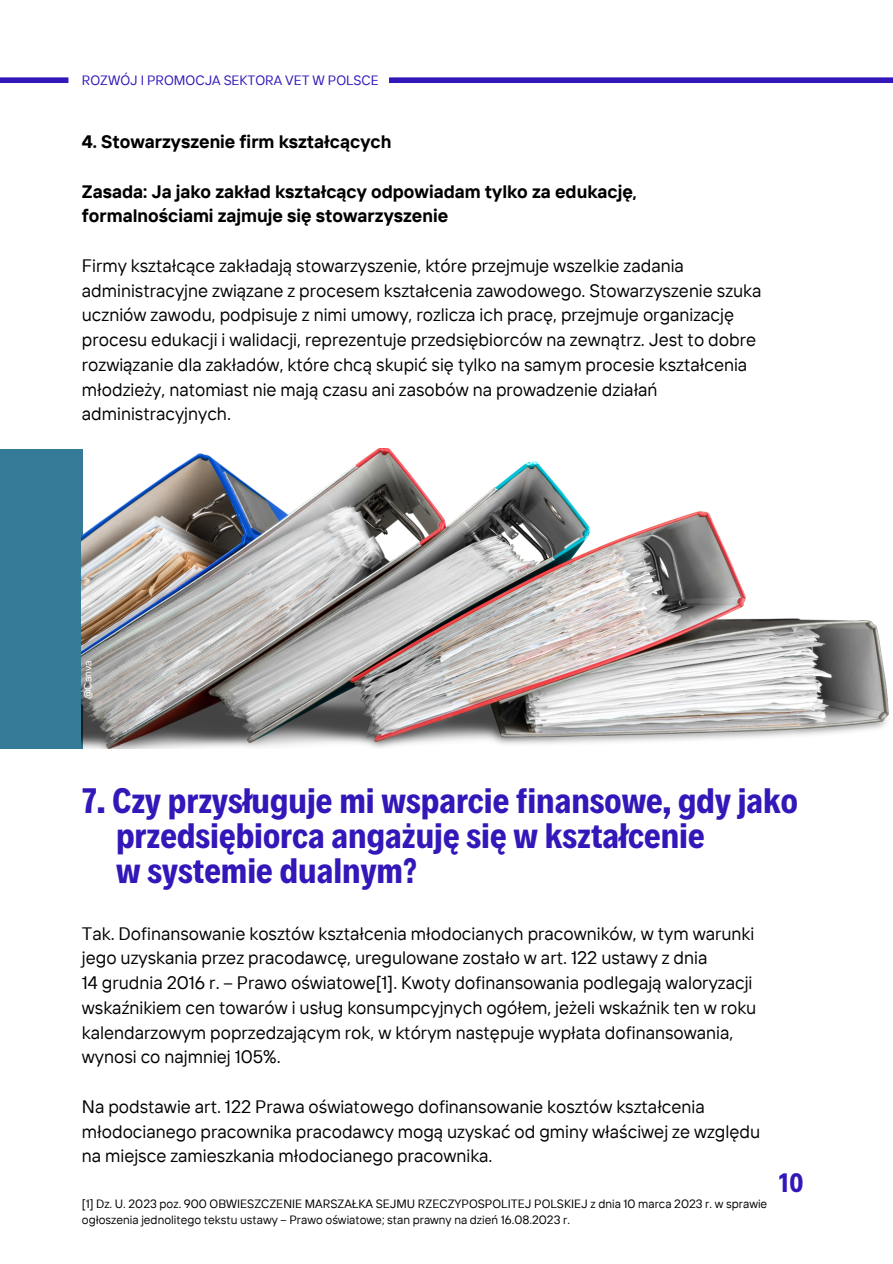
<style>
.page{position:relative;width:893px;height:1264px;background:#fff}
.page>*{position:absolute;margin:0;border:0;box-sizing:border-box;transform-origin:0 0}
.t1{font:700 35.85px "Decalotype";color:#3317b8}
.t2{font:700 27px "Decalotype";color:#3317b8}
.t3{font:18px/24.8px "TT Interphases";color:#000}
.t4{font:700 18px/24.8px "TT Interphases";color:#000}
.t5{font:13.5px "TT Interphases";color:#3317b8}
.t6{font:12px/16px "TT Interphases";color:#000}
.t7{font:10.5px "TT Interphases";color:#fff}
</style>
<div class="page">
<div style="left:0;top:77px;width:68px;height:6px;background:#3317b8"></div>
<div style="left:389px;top:77px;width:503px;height:6px;background:#3317b8"></div>
<div style="left:0;top:449px;width:82px;height:299px;background:#357b97"></div>
<img style="left:82px;top:449px;width:807px;height:299px">
<p class="t5" style="left:82px;top:71px;width:298px">ROZWÓJ I PROMOCJA SEKTORA VET W POLSCE</p>
<p class="t4" style="left:82px;top:129px;width:311px">4. Stowarzyszenie firm kształcących</p>
<p class="t4" style="left:82px;top:178px;width:556px">Zasada: Ja jako zakład kształcący odpowiadam tylko za edukację, formalnościami zajmuje się stowarzyszenie</p>
<p class="t3" style="left:82px;top:253px;width:681px">Firmy kształcące zakładają stowarzyszenie, które przejmuje wszelkie zadania administracyjne związane z procesem kształcenia zawodowego. Stowarzyszenie szuka uczniów zawodu, podpisuje z nimi umowy, rozlicza ich pracę, przejmuje organizację procesu edukacji i walidacji, reprezentuje przedsiębiorców na zewnątrz. Jest to dobre rozwiązanie dla zakładów, które chcą skupić się tylko na samym procesie kształcenia młodzieży, natomiast nie mają czasu ani zasobów na prowadzenie działań administracyjnych.</p>
<p class="t7" style="left:81px;top:699px;width:40px;rotate:-90deg">@Canva</p>
<p class="t1" style="left:82px;top:776px;width:717px">7. Czy przysługuje mi wsparcie finansowe, gdy jako</p>
<p class="t1" style="left:116px;top:811px;width:590px">przedsiębiorca angażuję się w kształcenie</p>
<p class="t1" style="left:116px;top:846px;width:302px">w systemie dualnym?</p>
<p class="t3" style="left:82px;top:920px;width:674px">Tak. Dofinansowanie kosztów kształcenia młodocianych pracowników, w tym warunki jego uzyskania przez pracodawcę, uregulowane zostało w art. 122 ustawy z dnia</p>
<p class="t3" style="left:82px;top:969px;width:676px">14 grudnia 2016 r. – Prawo oświatowe[1]. Kwoty dofinansowania podlegają waloryzacji wskaźnikiem cen towarów i usług konsumpcyjnych ogółem, jeżeli wskaźnik ten w roku kalendarzowym poprzedzającym rok, w którym następuje wypłata dofinansowania, wynosi co najmniej 105%.</p>
<p class="t3" style="left:82px;top:1093px;width:679px">Na podstawie art. 122 Prawa oświatowego dofinansowanie kosztów kształcenia młodocianego pracownika pracodawcy mogą uzyskać od gminy właściwej ze względu na miejsce zamieszkania młodocianego pracownika.</p>
<p class="t6" style="left:82px;top:1195px;width:687px">[1] Dz. U. 2023 poz. 900 OBWIESZCZENIE MARSZAŁKA SEJMU RZECZYPOSPOLITEJ POLSKIEJ z dnia 10 marca 2023 r. w sprawie ogłoszenia jednolitego tekstu ustawy – Prawo oświatowe; stan prawny na dzień 16.08.2023 r.</p>
<p class="t2" style="left:778px;top:1165px;width:26px">10</p>
</div>
